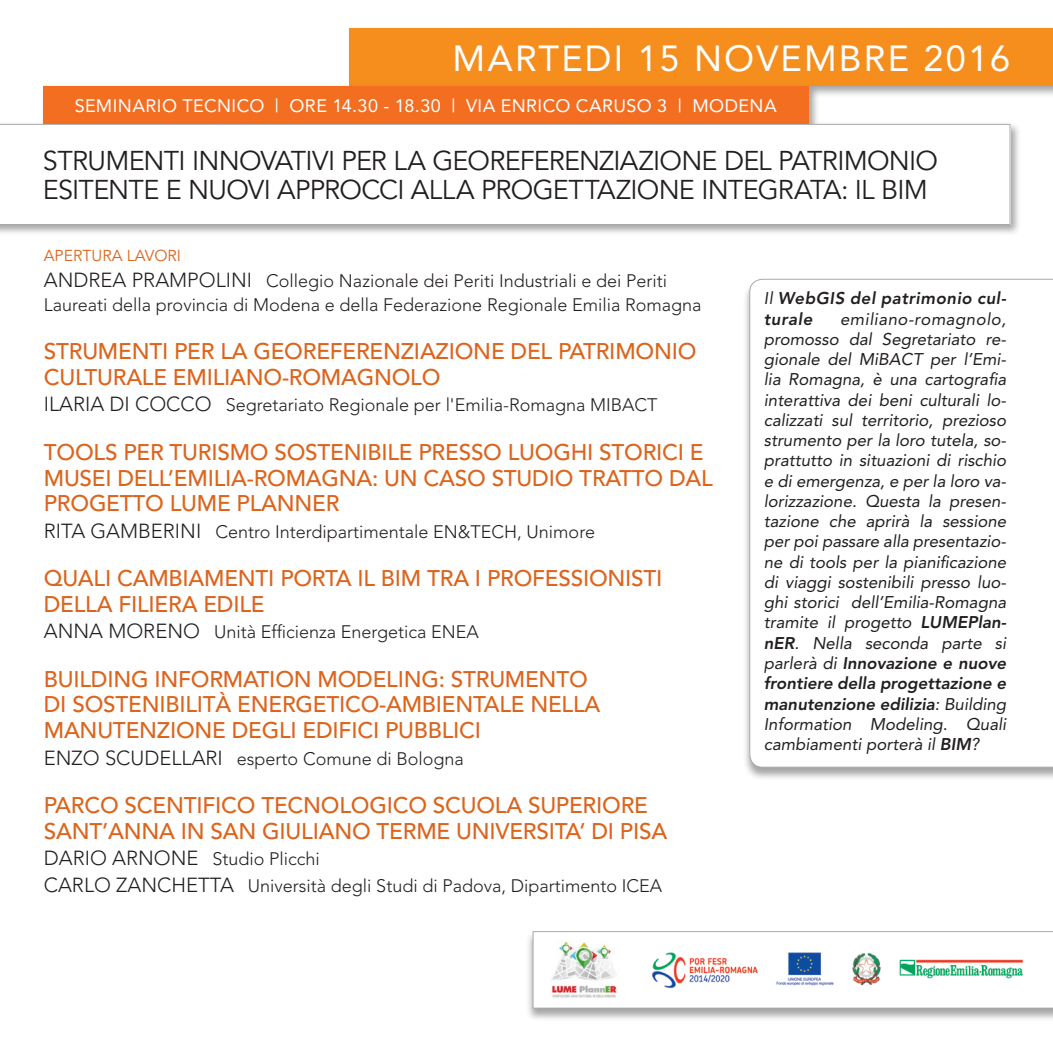
<style>
.page{position:relative;width:1053px;height:1053px;background:#fff}
.page>*{position:absolute;margin:0;border:0;box-sizing:border-box;transform-origin:0 0}
.t1{font:36px "Avenir";letter-spacing:.06em;color:#fff}
.t2{font:27px/29.2px "Avenir";letter-spacing:-.03em;color:#231f20}
.t3{font:500 22.5px/25.4px "Avenir";letter-spacing:-.01em;color:#dc641c}
.t4{font:300 18px/23.2px "Avenir";color:#231f20}
.t5{font:18px "Avenir";letter-spacing:.025em;color:#fff}
.t6{font:italic 16.88px/20.2px "Avenir";color:#231f20;text-align:justify}
.t7{font:italic 800 16.88px/20.2px "Avenir";letter-spacing:.03em;color:#231f20}
.t8{font:15.75px "Avenir";color:#dc641c}
.s1{font-size:20.25px}
.s2{font-weight:400}
.s3{font-weight:800}
</style>
<div class="page">
<div style="left:347px;top:26px;width:705px;height:71px;background:#231f20;opacity:.4"></div>
<div style="left:349px;top:28px;width:703px;height:58px;background:#f68e1e"></div>
<div style="left:40px;top:83px;width:779px;height:52px;background:#231f20;opacity:.4"></div>
<div style="left:43px;top:86px;width:765px;height:36px;background:#f36e21"></div>
<div style="left:0;top:122px;width:1021px;height:114px;background:#231f20;opacity:.4"></div>
<svg style="left:0;top:124px;width:1010px;height:101px"></svg>
<div style="left:742px;top:278px;width:310px;height:502px;background:#231f20;opacity:.4"></div>
<svg style="left:749px;top:279px;width:303px;height:488px"></svg>
<div style="left:526px;top:930px;width:526px;height:91px;background:#231f20;opacity:.4"></div>
<svg style="left:533px;top:931px;width:519px;height:77px"></svg>
<img style="left:549px;top:939px;width:73px;height:61px">
<img style="left:643px;top:940px;width:388px;height:59px">
<h1 class="t1" style="left:452px;top:38px;width:559px">MARTEDI 15 NOVEMBRE 2016</h1>
<p class="t5" style="left:75px;top:95px;width:228px">SEMINARIO TECNICO | ORE</p>
<p class="t5" style="left:332px;top:95px;width:446px">14.30 - 18.30 | VIA ENRICO CARUSO 3 | MODENA</p>
<h2 class="t2" style="left:43px;top:147px;width:896px">STRUMENTI INNOVATIVI PER LA GEOREFERENZIAZIONE DEL PATRIMONIO<br>ESITENTE E NUOVI APPROCCI ALLA PROGETTAZIONE INTEGRATA: IL BIM</h2>
<p class="t8" style="left:44px;top:246px;width:139px">APERTURA LAVORI</p>
<p class="t4" style="left:44px;top:269px;width:659px"><span class="s1">ANDREA PRAMPOLINI</span> Collegio Nazionale dei Periti Industriali e dei Periti<br>Laureati della provincia di Modena e della Federazione Regionale Emilia Romagna</p>
<h3 class="t3" style="left:44px;top:339px;width:654px">STRUMENTI PER LA GEOREFERENZIAZIONE DEL PATRIMONIO<br>CULTURALE EMILIANO-ROMAGNOLO</h3>
<p class="t4" style="left:44px;top:393px;width:615px"><span class="s1">ILARIA DI COCCO</span> Segretariato Regionale per l'Emilia-Romagna MIBACT</p>
<h3 class="t3" style="left:44px;top:440px;width:670px">TOOLS PER TURISMO SOSTENIBILE PRESSO LUOGHI STORICI E<br>MUSEI DELL’EMILIA-ROMAGNA: UN CASO STUDIO TRATTO DAL<br>PROGETTO LUME PLANNER</h3>
<p class="t4" style="left:44px;top:519px;width:552px"><span class="s1">RITA GAMBERINI</span> Centro Interdipartimentale EN&amp;TECH, Unimore</p>
<h3 class="t3" style="left:44px;top:566px;width:620px">QUALI CAMBIAMENTI PORTA IL BIM TRA I PROFESSIONISTI<br>DELLA FILIERA EDILE</h3>
<p class="t4" style="left:44px;top:620px;width:436px"><span class="s1">ANNA MORENO</span> Unità Efficienza Energetica ENEA</p>
<h3 class="t3" style="left:44px;top:667px;width:558px">BUILDING INFORMATION MODELING: STRUMENTO<br>DI SOSTENIBILITÀ ENERGETICO-AMBIENTALE NELLA<br>MANUTENZIONE DEGLI EDIFICI PUBBLICI</h3>
<p class="t4" style="left:44px;top:746px;width:421px"><span class="s1">ENZO SCUDELLARI</span> esperto Comune di Bologna</p>
<h3 class="t3" style="left:44px;top:793px;width:625px">PARCO SCENTIFICO TECNOLOGICO SCUOLA SUPERIORE<br>SANT’ANNA IN SAN GIULIANO TERME UNIVERSITA’ DI PISA</h3>
<p class="t4" style="left:44px;top:845px;width:620px;line-height:26.6px"><span class="s1">DARIO ARNONE</span> Studio Plicchi<br><span class="s1">CARLO ZANCHETTA</span> Università degli Studi di Padova, Dipartimento ICEA</p>
<p class="t7" style="left:763px;top:288px;width:244px"><span class="s2">Il</span> WebGIS del patrimonio cul&shy;turale</p>
<p class="t6" style="left:763px;top:308px;width:244px;text-indent:76px">emiliano-romagnolo, promosso dal Segretariato re&shy;gionale del MiBACT per l’Emi&shy;lia Romagna, è una cartografia interattiva dei beni culturali lo&shy;calizzati sul territorio, prezioso strumento per la loro tutela, so&shy;prattutto in situazioni di rischio e di emergenza, e per la loro va&shy;lorizzazione. Questa la presen&shy;tazione che aprirà la sessione per poi passare alla presentazio&shy;ne di tools per la pianificazione di viaggi sostenibili presso luo&shy;ghi storici dell’Emilia-Romagna tramite il progetto <span class="s3">LUMEPlan&shy;nER</span>. Nella seconda parte si parlerà di <span class="s3">Innovazione e nuove frontiere della progettazione e manutenzione edilizia</span>: Building Information Modeling. Quali cambiamenti porterà il <span class="s3">BIM</span>?</p>
</div>
